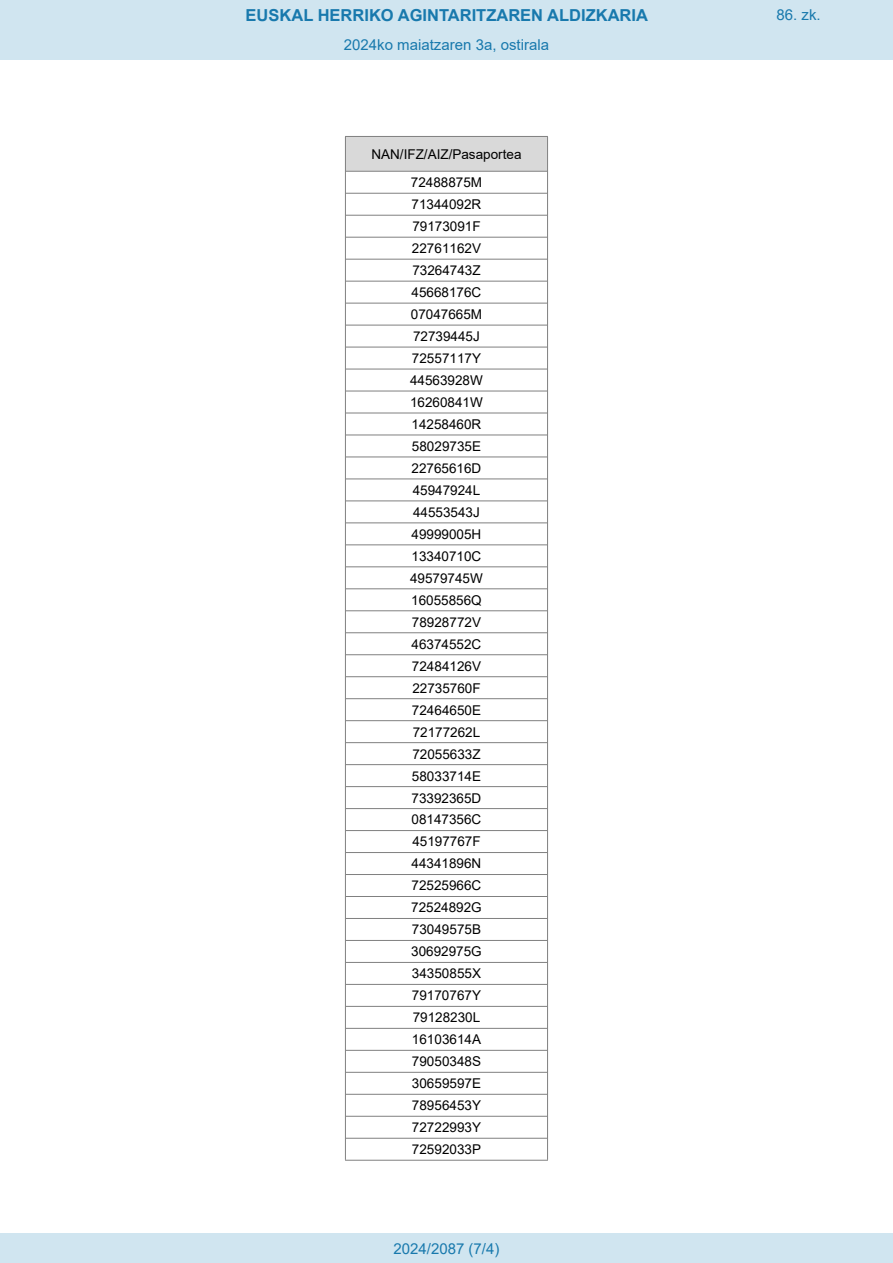
<style>
.page{position:relative;width:893px;height:1263px;background:#fff}
.page>*{position:absolute;margin:0;border:0;box-sizing:border-box;transform-origin:0 0}
.t1{font:700 16.5px "Arial";color:#1879ad}
.Paginacion_Centro{font:15px "Arial";color:#1879ad}
.t2{font:13.5px/21.9px "Arial";color:#000;text-align:center}
</style>
<div class="page">
<div style="left:346px;top:137px;width:201px;height:34px;background:#d9d9d9"></div>
<hr style="left:345px;top:137px;width:1px;height:1023px;background:#808080">
<hr style="left:547px;top:137px;width:1px;height:1023px;background:#808080">
<hr style="left:345px;top:136px;width:203px;height:1px;background:#808080">
<hr style="left:346px;top:171px;width:201px;height:1px;background:#808080">
<hr style="left:346px;top:193px;width:201px;height:1px;background:#808080">
<hr style="left:346px;top:215px;width:201px;height:1px;background:#808080">
<hr style="left:346px;top:237px;width:201px;height:1px;background:#808080">
<hr style="left:346px;top:259px;width:201px;height:1px;background:#808080">
<hr style="left:346px;top:281px;width:201px;height:1px;background:#808080">
<hr style="left:346px;top:303px;width:201px;height:1px;background:#808080">
<hr style="left:346px;top:325px;width:201px;height:1px;background:#808080">
<hr style="left:346px;top:347px;width:201px;height:1px;background:#808080">
<hr style="left:346px;top:369px;width:201px;height:1px;background:#808080">
<hr style="left:346px;top:391px;width:201px;height:1px;background:#808080">
<hr style="left:346px;top:413px;width:201px;height:1px;background:#808080">
<hr style="left:346px;top:435px;width:201px;height:1px;background:#808080">
<hr style="left:346px;top:457px;width:201px;height:1px;background:#808080">
<hr style="left:346px;top:478px;width:201px;height:1px;background:#808080">
<hr style="left:346px;top:500px;width:201px;height:1px;background:#808080">
<hr style="left:346px;top:522px;width:201px;height:1px;background:#808080">
<hr style="left:346px;top:544px;width:201px;height:1px;background:#808080">
<hr style="left:346px;top:566px;width:201px;height:1px;background:#808080">
<hr style="left:346px;top:588px;width:201px;height:1px;background:#808080">
<hr style="left:346px;top:610px;width:201px;height:1px;background:#808080">
<hr style="left:346px;top:632px;width:201px;height:1px;background:#808080">
<hr style="left:346px;top:654px;width:201px;height:1px;background:#808080">
<hr style="left:346px;top:676px;width:201px;height:1px;background:#808080">
<hr style="left:346px;top:698px;width:201px;height:1px;background:#808080">
<hr style="left:346px;top:720px;width:201px;height:1px;background:#808080">
<hr style="left:346px;top:742px;width:201px;height:1px;background:#808080">
<hr style="left:346px;top:764px;width:201px;height:1px;background:#808080">
<hr style="left:346px;top:786px;width:201px;height:1px;background:#808080">
<hr style="left:346px;top:808px;width:201px;height:1px;background:#808080">
<hr style="left:346px;top:830px;width:201px;height:1px;background:#808080">
<hr style="left:346px;top:852px;width:201px;height:1px;background:#808080">
<hr style="left:346px;top:874px;width:201px;height:1px;background:#808080">
<hr style="left:346px;top:896px;width:201px;height:1px;background:#808080">
<hr style="left:346px;top:918px;width:201px;height:1px;background:#808080">
<hr style="left:346px;top:940px;width:201px;height:1px;background:#808080">
<hr style="left:346px;top:962px;width:201px;height:1px;background:#808080">
<hr style="left:346px;top:984px;width:201px;height:1px;background:#808080">
<hr style="left:346px;top:1006px;width:201px;height:1px;background:#808080">
<hr style="left:346px;top:1028px;width:201px;height:1px;background:#808080">
<hr style="left:346px;top:1050px;width:201px;height:1px;background:#808080">
<hr style="left:346px;top:1072px;width:201px;height:1px;background:#808080">
<hr style="left:346px;top:1094px;width:201px;height:1px;background:#808080">
<hr style="left:346px;top:1116px;width:201px;height:1px;background:#808080">
<hr style="left:346px;top:1138px;width:201px;height:1px;background:#808080">
<hr style="left:345px;top:1160px;width:203px;height:1px;background:#808080">
<div style="left:0;top:0;width:893px;height:60px;background:#d0e5f0"></div>
<div style="left:0;top:1233px;width:893px;height:30px;background:#d0e5f0"></div>
<p class="t1" style="left:246px;top:3px;width:404px">EUSKAL HERRIKO AGINTARITZAREN ALDIZKARIA</p>
<p class="Paginacion_Centro" style="left:776px;top:5px;width:46px">86. zk.</p>
<p class="Paginacion_Centro" style="left:344px;top:35px;width:207px">2024ko maiatzaren 3a, ostirala</p>
<p class="t2" style="left:371px;top:140px;width:152px;line-height:28.3px">NAN/IFZ/AIZ/Pasaportea<br>72488875M</p>
<p class="t2" style="left:410px;top:193px;width:74px;text-align:left">71344092R<br>79173091F<br>22761162V<br>73264743Z<br>45668176C<br>07047665M<br>72739445J<br>72557117Y<br>44563928W<br>16260841W<br>14258460R<br>58029735E<br>22765616D<br>45947924L<br>44553543J<br>49999005H<br>13340710C<br>49579745W<br>16055856Q<br>78928772V<br>46374552C<br>72484126V<br>22735760F<br>72464650E<br>72177262L<br>72055633Z<br>58033714E<br>73392365D<br>08147356C<br>45197767F<br>44341896N<br>72525966C<br>72524892G<br>73049575B<br>30692975G<br>34350855X<br>79170767Y<br>79128230L<br>16103614A<br>79050348S<br>30659597E<br>78956453Y<br>72722993Y<br>72592033P</p>
<p class="Paginacion_Centro" style="left:393px;top:1238px;width:107px">2024/2087 (7/4)</p>
</div>
